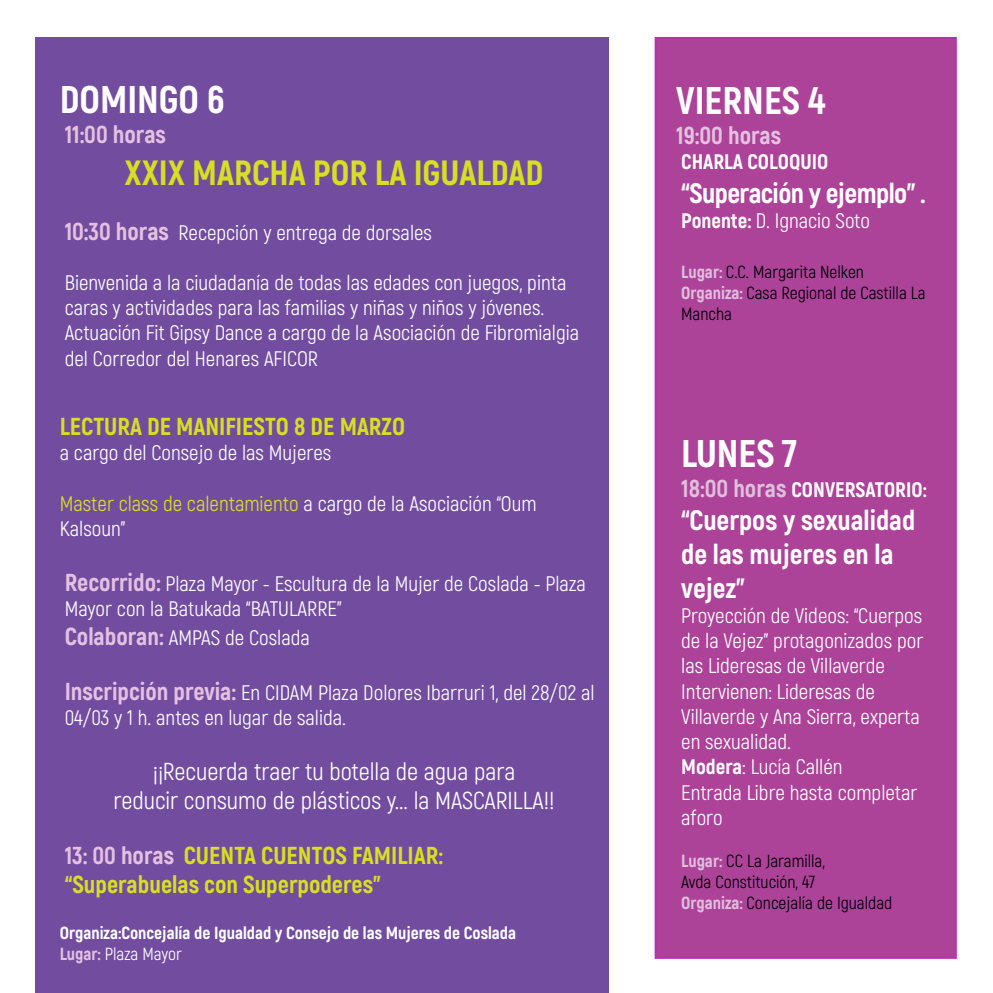
<style>
.page{position:relative;width:993px;height:993px;background:#fff}
.page>*{position:absolute;margin:0;border:0;box-sizing:border-box;transform-origin:0 0}
.t1{font:800 38.5px "Akrobat";color:#fff}
.t2{font:800 35px "Akrobat";color:#d7df23}
.t3{font:800 28px/33.6px "Akrobat";color:#fff}
.t4{font:800 28px "Akrobat";letter-spacing:-.02em;color:#fff}
.t5{font:800 24.5px/29.4px "Akrobat";color:#d7df23}
.t6{font:24.5px/29.4px "Akrobat";color:#fff;text-align:center}
.t7{font:800 24.5px "Akrobat";color:#e5c1e1}
.t8{font:21px/25.2px "Akrobat";color:#fff}
.t9{font:800 21px "Akrobat";color:#fff}
.t10{font:17.5px/21px "Akrobat";color:#000}
.t11{font:800 17.5px/21px "Akrobat";color:#fff}
.s1{font-weight:800;font-size:24.5px;color:#e5c1e1}
.s2{color:#d7df23}
.s3{color:#e5c1e1}
.s4{font-weight:400}
.s5{font-weight:800}
.s6{font-weight:800;color:#dec0dc}
.s7{font-size:24.5px;color:#dec0dc}
</style>
<div class="page">
<div style="left:35px;top:38px;width:573px;height:954px;background:#724c9f"></div>
<div style="left:655px;top:38px;width:300px;height:919px;background:#ac4399"></div>
<div style="left:654px;top:37px;width:302px;height:921px;border:2px solid #c227b9"></div>
<h1 class="t1" style="left:60px;top:75px;width:166px">DOMINGO 6</h1>
<p class="t7" style="left:65px;top:119px;width:103px">11:00 horas</p>
<h2 class="t2" style="left:124px;top:150px;width:420px">XXIX MARCHA POR LA IGUALDAD</h2>
<p class="t8" style="left:65px;top:219px;width:369px"><span class="s1">10:30 horas</span> Recepción y entrega de dorsales</p>
<p class="t8" style="left:65px;top:270px;width:516px">Bienvenida a la ciudadanía de todas las edades con juegos, pinta caras y actividades para las familias y niñas y niños y jóvenes.<br>Actuación Fit Gipsy Dance a cargo de la Asociación de Fibromialgia del Corredor del Henares AFICOR</p>
<p class="t5" style="left:60px;top:411px;width:347px">LECTURA DE MANIFIESTO 8 DE MARZO</p>
<p class="t8" style="left:60px;top:440px;width:273px">a cargo del Consejo de las Mujeres</p>
<p class="t8" style="left:60px;top:490px;width:478px"><span class="s2">Master class de calentamiento</span> a cargo de la Asociación “Oum<br>Kalsoun”</p>
<p class="t8" style="left:65px;top:570px;width:522px"><span class="s1">Recorrido:</span> Plaza Mayor - Escultura de la Mujer de Coslada - Plaza<br>Mayor con la Batukada “BATULARRE”</p>
<p class="t8" style="left:65px;top:625px;width:246px"><span class="s1">Colaboran:</span> AMPAS de Coslada</p>
<p class="t8" style="left:65px;top:679px;width:531px"><span class="s1">Inscripción previa:</span> En CIDAM Plaza Dolores Ibarruri 1, del 28/02 al<br>04/03 y 1 h. antes en lugar de salida.</p>
<p class="t6" style="left:113px;top:756px;width:442px">¡¡Recuerda traer tu botella de agua para<br>reducir consumo de plásticos y... la MASCARILLA!!</p>
<p class="t5" style="left:65px;top:840px;width:379px"><span class="s3">13: 00 horas</span> CUENTA CUENTOS FAMILIAR: “Superabuelas con Superpoderes”</p>
<p class="t11" style="left:60px;top:922px;width:458px">Organiza:Concejalía de Igualdad y Consejo de las Mujeres de Coslada<br><span class="s3">Lugar:</span> <span class="s4">Plaza Mayor</span></p>
<h1 class="t1" style="left:676px;top:76px;width:150px">VIERNES 4</h1>
<p class="t7" style="left:676px;top:119px;width:106px">19:00 horas</p>
<p class="t9" style="left:681px;top:148px;width:148px">CHARLA COLOQUIO</p>
<h3 class="t4" style="left:681px;top:175px;width:246px">“Superación y ejemplo” .</h3>
<p class="t8" style="left:681px;top:208px;width:190px"><span class="s5">Ponente:</span> D. Ignacio Soto</p>
<p class="t10" style="left:681px;top:261px;width:246px"><span class="s6">Lugar:</span> C.C. Margarita Nelken<br><span class="s6">Organiza:</span> Casa Regional de Castilla La<br>Mancha</p>
<h1 class="t1" style="left:681px;top:429px;width:117px">LUNES 7</h1>
<p class="t9" style="left:681px;top:476px;width:247px"><span class="s7">18:00 horas</span> CONVERSATORIO:</p>
<h3 class="t3" style="left:681px;top:503px;width:235px">“Cuerpos y sexualidad de las mujeres en la vejez”</h3>
<p class="t8" style="left:681px;top:603px;width:243px">Proyección de Videos: “Cuerpos de la Vejez” protagonizados por las Lideresas de Villaverde<br>Intervienen: Lideresas de<br>Villaverde y Ana Sierra, experta en sexualidad.<br><span class="s5">Modera</span>: Lucía Callén<br>Entrada Libre hasta completar aforo</p>
<p class="t10" style="left:681px;top:849px;width:212px"><span class="s6">Lugar:</span> CC La Jaramilla,<br>Avda Constitución, 47<br><span class="s6">Organiza:</span> Concejalía de Igualdad</p>
</div>
